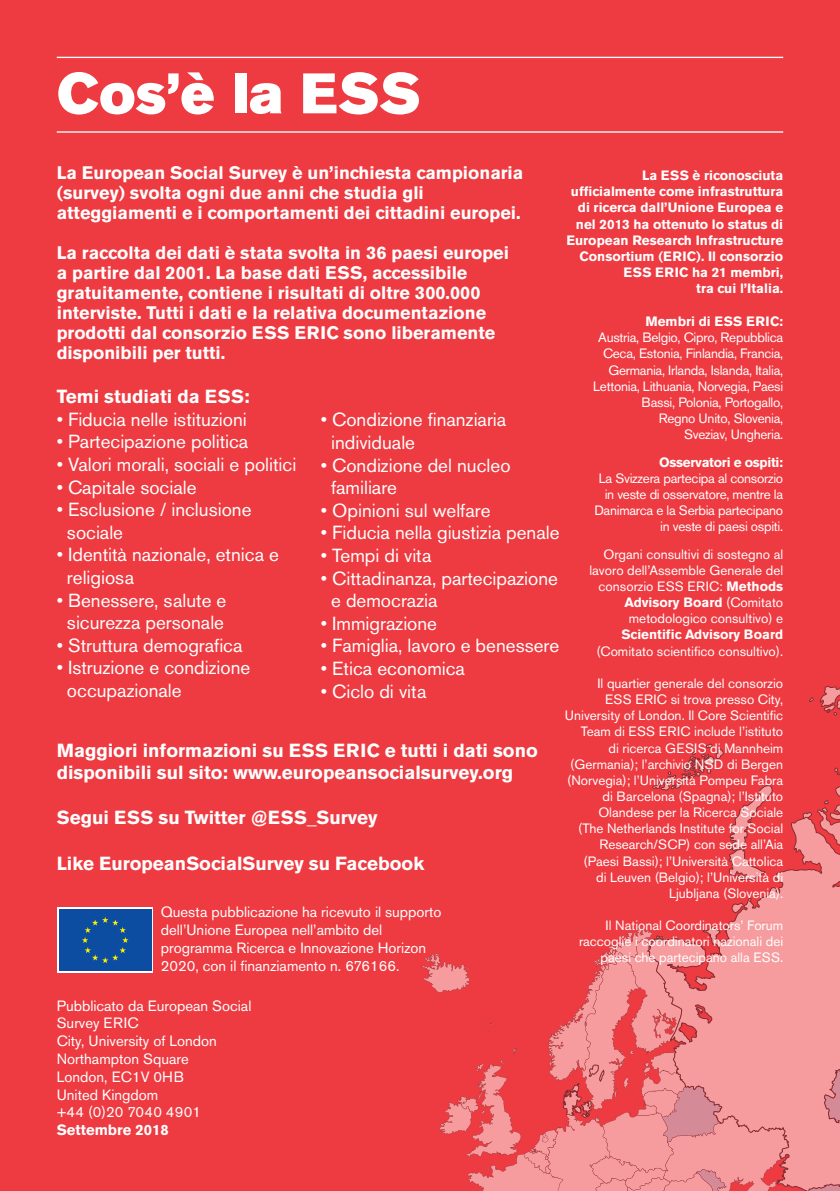
<style>
.page{position:relative;width:840px;height:1191px;background:#fff}
.page>*{position:absolute;margin:0;border:0;box-sizing:border-box;transform-origin:0 0}
.t1{font:56.4px "Akzidenz Grotesk BE Super";color:#fff}
.t2{font:18.8px/22.6px "Akzidenz Grotesk BE";color:#fff}
.t3{font:700 18.8px/22.6px "Akzidenz Grotesk BE";color:#fff}
.t4{font:700 18px/20px "Akzidenz Grotesk BE";color:#fff}
.t5{font:14.8px/17.8px "Akzidenz Grotesk BE";color:#fff}
.t6{font:700 14.8px "Akzidenz Grotesk BE";color:#fff}
.t7{font:13.4px/16.2px "Akzidenz Grotesk BE";color:#fff;text-align:right}
.t8{font:13.4px/16.2px "Akzidenz Grotesk BE";letter-spacing:-.02em;color:#fff;text-align:right}
.t9{font:700 13.4px/16.2px "Akzidenz Grotesk BE";color:#fff;text-align:right}
.t10{font:700 13.4px "Akzidenz Grotesk BE";letter-spacing:-.02em;color:#fff}
.s1{font-weight:700}
</style>
<div class="page">
<div style="left:0;top:0;width:839px;height:1191px;background:#ee3a41"></div>
<svg style="left:422px;top:686px;width:417px;height:505px"></svg>
<hr style="left:57px;top:57px;width:725px;height:1px;background:#fff">
<hr style="left:57px;top:131px;width:725px;height:2px;background:#fff">
<div style="left:57px;top:907px;width:96px;height:65px;background:linear-gradient(to bottom,#0d4da1,#0d4da1)"></div>
<div style="left:59px;top:909px;width:92px;height:62px;background:#0d4da1"></div>
<svg style="left:82px;top:917px;width:46px;height:46px"></svg>
<h1 class="t1" style="left:57px;top:61px;width:365px">Cos’è la ESS</h1>
<h3 class="t4" style="left:57px;top:162px;width:468px">La European Social Survey è un’inchiesta campionaria (survey) svolta ogni due anni che studia gli atteggiamenti e i comportamenti dei cittadini europei.</h3>
<p class="t4" style="left:57px;top:242px;width:453px">La raccolta dei dati è stata svolta in 36 paesi europei a partire dal 2001. La base dati ESS, accessibile gratuitamente, contiene i risultati di oltre 300.000 interviste. Tutti i dati e la relativa documentazione prodotti dal consorzio ESS ERIC sono liberamente disponibili per tutti.</p>
<p class="t9" style="left:566px;top:167px;width:218px">La ESS è riconosciuta ufficialmente come infrastruttura di ricerca dall’Unione Europea e nel 2013 ha ottenuto lo status di<br>European Research Infrastructure<br>Consortium (ERIC). Il consorzio<br>ESS ERIC ha 21 membri,<br>tra cui l’Italia.</p>
<p class="t9" style="left:645px;top:313px;width:139px">Membri di ESS ERIC:</p>
<p class="t8" style="left:593px;top:329px;width:191px">Austria, Belgio, Cipro, Repubblica<br>Ceca, Estonia, Finlandia, Francia,<br>Germania, Irlanda, Islanda, Italia,<br>Lettonia, Lithuania, Norvegia, Paesi<br>Bassi, Polonia, Portogallo,<br>Regno Unito, Slovenia,<br>Sveziav, Ungheria.</p>
<p class="t10" style="left:658px;top:454px;width:126px">Osservatori e ospiti:</p>
<p class="t8" style="left:594px;top:470px;width:190px">La Svizzera partecipa al consorzio in veste di osservatore, mentre la<br>Danimarca e la Serbia partecipano in veste di paesi ospiti.</p>
<p class="t7" style="left:589px;top:546px;width:195px">Organi consultivi di sostegno al lavoro dell’Assemble Generale del consorzio ESS ERIC: <span class="s1">Methods<br>Advisory Board</span> (Comitato metodologico consultivo) e</p>
<p class="t9" style="left:621px;top:627px;width:163px">Scientific Advisory Board</p>
<p class="t7" style="left:596px;top:643px;width:188px">(Comitato scientifico consultivo).</p>
<p class="t7" style="left:564px;top:675px;width:220px">Il quartier generale del consorzio<br>ESS ERIC si trova presso City, University of London. Il Core Scientific Team di ESS ERIC include l’istituto<br>di ricerca GESIS di Mannheim (Germania); l’archivio NSD di Bergen (Norvegia); l’Università Pompeu Fabra di Barcelona (Spagna); l’Istituto Olandese per la Ricerca Sociale<br>(The Netherlands Institute for Social Research/SCP) con sede all’Aia (Paesi Bassi); l’Università Cattolica<br>di Leuven (Belgio); l’Università di Ljubljana (Slovenia).</p>
<p class="t7" style="left:578px;top:917px;width:206px">Il National Coordinators’ Forum raccoglie i coordinatori nazionali dei paesi che partecipano alla ESS.</p>
<h2 class="t3" style="left:57px;top:385px;width:194px">Temi studiati da ESS:</h2>
<h2 class="t2" style="left:57px;top:408px;width:191px">• Fiducia nelle istituzioni</h2>
<h2 class="t2" style="left:57px;top:430px;width:193px">• Partecipazione politica</h2>
<h2 class="t2" style="left:57px;top:453px;width:241px">• Valori morali, sociali e politici</h2>
<h2 class="t2" style="left:57px;top:476px;width:141px">• Capitale sociale</h2>
<h2 class="t2" style="left:67px;top:498px;width:186px;text-indent:-10px">• Esclusione / inclusione sociale</h2>
<h2 class="t2" style="left:67px;top:543px;width:213px;text-indent:-10px">• Identità nazionale, etnica e religiosa</h2>
<h2 class="t2" style="left:57px;top:589px;width:171px;text-align:center">• Benessere, salute e sicurezza personale</h2>
<h2 class="t2" style="left:57px;top:634px;width:187px">• Struttura demografica</h2>
<h2 class="t2" style="left:67px;top:656px;width:185px;text-indent:-10px">• Istruzione e condizione occupazionale</h2>
<h2 class="t2" style="left:331px;top:408px;width:176px;text-indent:-10px">• Condizione finanziaria individuale</h2>
<h2 class="t2" style="left:331px;top:454px;width:181px;text-indent:-10px">• Condizione del nucleo familiare</h2>
<h2 class="t2" style="left:321px;top:499px;width:171px">• Opinioni sul welfare</h2>
<h2 class="t2" style="left:321px;top:521px;width:240px">• Fiducia nella giustizia penale</h2>
<h2 class="t2" style="left:321px;top:544px;width:112px">• Tempi di vita</h2>
<h2 class="t2" style="left:331px;top:567px;width:228px;text-indent:-10px">• Cittadinanza, partecipazione e democrazia</h2>
<h2 class="t2" style="left:321px;top:612px;width:118px">• Immigrazione</h2>
<h2 class="t2" style="left:321px;top:634px;width:240px">• Famiglia, lavoro e benessere</h2>
<h2 class="t2" style="left:321px;top:657px;width:145px">• Etica economica</h2>
<h2 class="t2" style="left:321px;top:679px;width:107px">• Ciclo di vita</h2>
<h2 class="t3" style="left:57px;top:739px;width:482px">Maggiori informazioni su ESS ERIC e tutti i dati sono disponibili sul sito: www.europeansocialsurvey.org</h2>
<h2 class="t3" style="left:57px;top:806px;width:322px">Segui ESS su Twitter @ESS_Survey</h2>
<h2 class="t3" style="left:57px;top:852px;width:369px">Like EuropeanSocialSurvey su Facebook</h2>
<p class="t5" style="left:161px;top:903px;width:282px">Questa pubblicazione ha ricevuto il supporto dell’Unione Europea nell’ambito del programma Ricerca e Innovazione Horizon 2020, con il finanziamento n. 676166.</p>
<p class="t5" style="left:57px;top:996px;width:196px">Pubblicato da European Social<br>Survey ERIC<br>City, University of London<br>Northampton Square<br>London, EC1V 0HB<br>United Kingdom<br>+44 (0)20 7040 4901</p>
<p class="t6" style="left:57px;top:1121px;width:113px">Settembre 2018</p>
</div>
